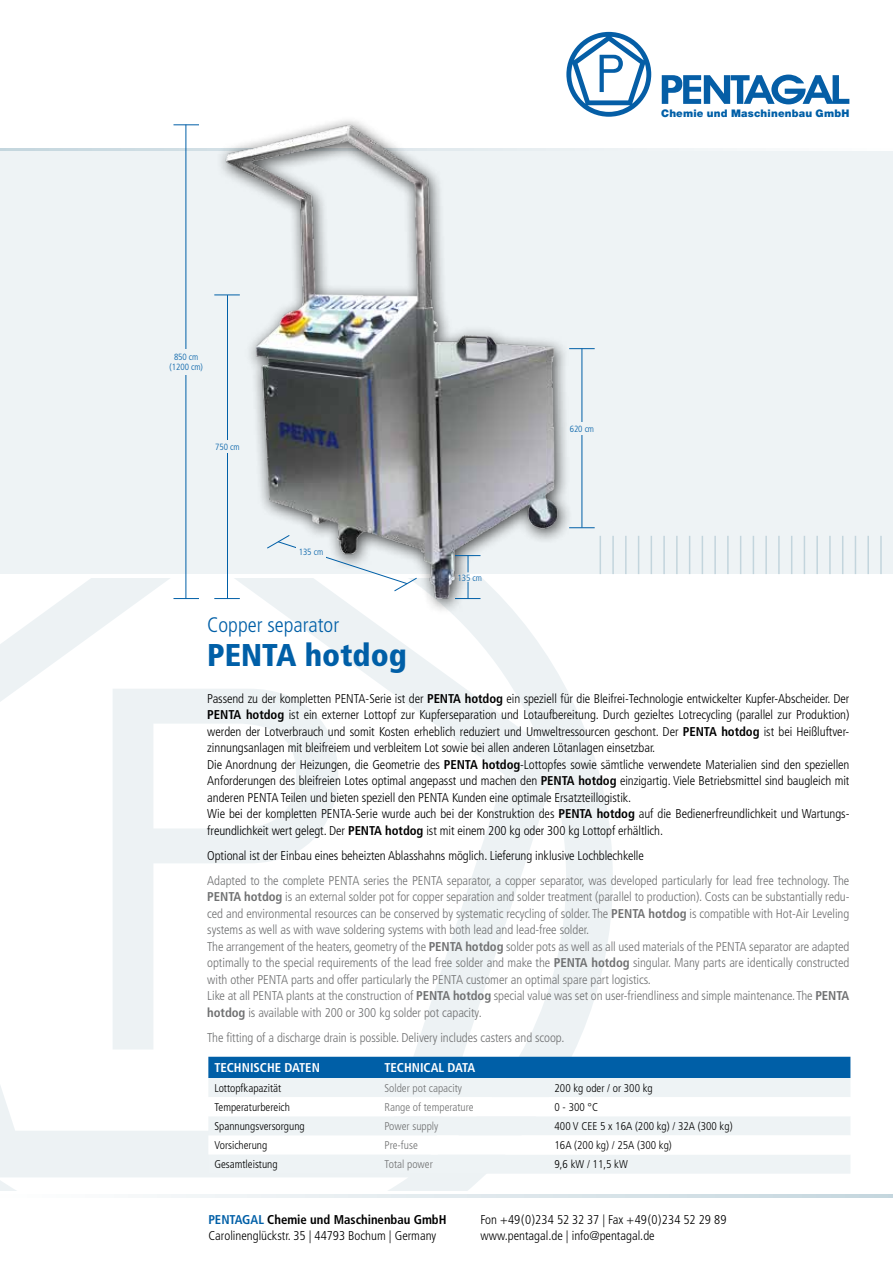
<style>
.page{position:relative;width:893px;height:1263px;background:#fff}
.page>*{position:absolute;margin:0;border:0;box-sizing:border-box;transform-origin:0 0}
.t1{font:900 condensed 31.5px "Frutiger";color:#005fa7}
.t2{font:300 condensed 21px "Frutiger";color:#005fa7}
.t3{font:300 condensed 12.75px/16.5px "Frutiger";letter-spacing:-.005em;color:#000}
.t4{font:300 condensed 12.75px/16.5px "Frutiger";letter-spacing:-.005em;color:#707172}
.t5{font:700 condensed 12.75px "Frutiger";color:#fff}
.t6{font:300 condensed 11.25px "Frutiger";color:#000}
.t7{font:300 condensed 11.25px "Frutiger";color:#707172}
.t8{font:900 10.5px "Helvetica Neue";letter-spacing:.02em;color:#005fa7}
.t9{font:300 condensed 9px/10.8px "Frutiger";letter-spacing:-.005em;color:#005fa7;text-align:center}
.s1{font-weight:700}
.s2{font-weight:700;color:#005fa7}
</style>
<div class="page">
<svg style="left:0;top:578px;width:613px;height:613px"></svg>
<div style="left:0;top:149px;width:893px;height:425px;background:#eef3f5"></div>
<svg style="left:662px;top:75px;width:187px;height:29px"></svg>
<svg style="left:566px;top:32px;width:85px;height:83px"></svg>
<hr style="left:855px;top:536px;width:1px;height:38px;background:#c3d5dd">
<hr style="left:867px;top:536px;width:2px;height:38px;background:#c3d5dd">
<hr style="left:880px;top:536px;width:2px;height:38px;background:#c3d5dd">
<hr style="left:842px;top:536px;width:1px;height:38px;background:#c3d5dd">
<hr style="left:829px;top:536px;width:2px;height:38px;background:#c3d5dd">
<hr style="left:816px;top:536px;width:2px;height:38px;background:#c3d5dd">
<hr style="left:804px;top:536px;width:1px;height:38px;background:#c3d5dd">
<hr style="left:791px;top:536px;width:1px;height:38px;background:#c3d5dd">
<hr style="left:778px;top:536px;width:2px;height:38px;background:#c3d5dd">
<hr style="left:765px;top:536px;width:2px;height:38px;background:#c3d5dd">
<hr style="left:753px;top:536px;width:1px;height:38px;background:#c3d5dd">
<hr style="left:740px;top:536px;width:1px;height:38px;background:#c3d5dd">
<hr style="left:727px;top:536px;width:2px;height:38px;background:#c3d5dd">
<hr style="left:714px;top:536px;width:2px;height:38px;background:#c3d5dd">
<hr style="left:702px;top:536px;width:1px;height:38px;background:#c3d5dd">
<hr style="left:689px;top:536px;width:1px;height:38px;background:#c3d5dd">
<hr style="left:676px;top:536px;width:2px;height:38px;background:#c3d5dd">
<hr style="left:663px;top:536px;width:2px;height:38px;background:#c3d5dd">
<hr style="left:651px;top:536px;width:1px;height:38px;background:#c3d5dd">
<hr style="left:638px;top:536px;width:1px;height:38px;background:#c3d5dd">
<hr style="left:625px;top:536px;width:2px;height:38px;background:#c3d5dd">
<svg style="left:157px;top:1195px;width:736px;height:2px"></svg>
<svg style="left:0;top:149px;width:893px;height:2px"></svg>
<img style="left:202px;top:103px;width:419px;height:517px">
<div style="left:208px;top:1057px;width:642px;height:21px;background:#005fa7"></div>
<div style="left:208px;top:1078px;width:642px;height:96px;background:#eef3f5"></div>
<svg style="left:208px;top:1097px;width:642px;height:57px"></svg>
<svg style="left:569px;top:348px;width:26px;height:1px"></svg>
<svg style="left:569px;top:527px;width:26px;height:1px"></svg>
<hr style="left:582px;top:348px;width:1px;height:179px;background:#005fa7">
<svg style="left:173px;top:125px;width:26px;height:1px"></svg>
<svg style="left:173px;top:598px;width:26px;height:1px"></svg>
<hr style="left:186px;top:125px;width:1px;height:473px;background:#005fa7">
<hr style="left:227px;top:295px;width:1px;height:303px;background:#005fa7">
<svg style="left:214px;top:295px;width:26px;height:1px"></svg>
<svg style="left:214px;top:598px;width:26px;height:1px"></svg>
<svg style="left:455px;top:555px;width:25px;height:17px"></svg>
<svg style="left:455px;top:582px;width:25px;height:17px"></svg>
<svg style="left:267px;top:535px;width:150px;height:56px"></svg>
<div style="left:570px;top:422px;width:24px;height:13px;background:#eef3f5"></div>
<div style="left:165px;top:349px;width:42px;height:25px;background:#eef3f5"></div>
<div style="left:296px;top:546px;width:30px;height:12px;background:#eef3f5"></div>
<div style="left:213px;top:440px;width:29px;height:13px;background:#eef3f5"></div>
<p class="t9" style="left:170px;top:351px;width:35px">850 cm (1200 cm)</p>
<p class="t9" style="left:215px;top:442px;width:26px">750 cm</p>
<p class="t9" style="left:299px;top:547px;width:26px">135 cm</p>
<h2 class="t2" style="left:207px;top:613px;width:133px">Copper separator</h2>
<p class="t8" style="left:661px;top:107px;width:190px">Chemie und Maschinenbau GmbH</p>
<p class="t9" style="left:458px;top:572px;width:26px">135 cm</p>
<p class="t9" style="left:570px;top:424px;width:26px">620 cm</p>
<h1 class="t1" style="left:207px;top:636px;width:201px">PENTA HOTDOG</h1>
<p class="t3" style="left:207px;top:690px;width:644px">Passend zu der kompletten PENTA-Serie ist der <span class="s1">PENTA hotdog</span> ein speziell für die Bleifrei-Technologie entwickelter Kupfer-Abscheider. Der <span class="s1">PENTA hotdog</span> ist ein externer Lottopf zur Kupferseparation und Lotaufbereitung. Durch gezieltes Lotrecycling (parallel zur Produktion) werden der Lotverbrauch und somit Kosten erheblich reduziert und Umweltressourcen geschont. Der <span class="s1">PENTA hotdog</span> ist bei Heißluftver&shy;zinnungsanlagen mit bleifreiem und verbleitem Lot sowie bei allen anderen Lötanlagen einsetzbar.<br>Die Anordnung der Heizungen, die Geometrie des <span class="s1">PENTA hotdog</span>-Lottopfes sowie sämtliche verwendete Materialien sind den speziellen Anforderungen des bleifreien Lotes optimal angepasst und machen den <span class="s1">PENTA hotdog</span> einzigartig. Viele Betriebsmittel sind baugleich mit anderen PENTA Teilen und bieten speziell den PENTA Kunden eine optimale Ersatzteillogistik.<br>Wie bei der kompletten PENTA-Serie wurde auch bei der Konstruktion des <span class="s1">PENTA hotdog</span> auf die Bedienerfreundlichkeit und Wartungs&shy;freundlichkeit wert gelegt. Der <span class="s1">PENTA hotdog</span> ist mit einem 200 kg oder 300 kg Lottopf erhältlich.</p>
<p class="t3" style="left:207px;top:847px;width:438px">Optional ist der Einbau eines beheizten Ablasshahns möglich. Lieferung inklusive Lochblechkelle</p>
<p class="t4" style="left:207px;top:872px;width:644px">Adapted to the complete PENTA series the PENTA separator, a copper separator, was developed particularly for lead free technology. The <span class="s1">PENTA hotdog</span> is an external solder pot for copper separation and solder treatment (parallel to production). Costs can be substantially redu&shy;ced and environmental resources can be conserved by systematic recycling of solder. The <span class="s1">PENTA hotdog</span> is compatible with Hot-Air Leveling systems as well as with wave soldering systems with both lead and lead-free solder.<br>The arrangement of the heaters, geometry of the <span class="s1">PENTA hotdog</span> solder pots as well as all used materials of the PENTA separator are adapted optimally to the special requirements of the lead free solder and make the <span class="s1">PENTA hotdog</span> singular. Many parts are identically constructed with other PENTA parts and offer particularly the PENTA customer an optimal spare part logistics.<br>Like at all PENTA plants at the construction of <span class="s1">PENTA hotdog</span> special value was set on user-friendliness and simple maintenance. The <span class="s1">PENTA hotdog</span> is available with 200 or 300 kg solder pot capacity.</p>
<p class="t4" style="left:207px;top:1029px;width:359px">The fitting of a discharge drain is possible. Delivery includes casters and scoop.</p>
<p class="t5" style="left:214px;top:1060px;width:15px">Techn</p>
<p class="t5" style="left:250px;top:1060px;width:18px">ische</p>
<p class="t5" style="left:284px;top:1060px;width:37px">DATEN</p>
<p class="t5" style="left:384px;top:1060px;width:15px">Techn</p>
<p class="t5" style="left:420px;top:1060px;width:12px">ical</p>
<p class="t5" style="left:447px;top:1060px;width:16px">Data</p>
<p class="t6" style="left:214px;top:1081px;width:68px">Lottopfkapazität</p>
<p class="t7" style="left:384px;top:1081px;width:79px">Solder pot capacity</p>
<p class="t6" style="left:555px;top:1081px;width:100px">200 kg oder / or 300 kg</p>
<p class="t6" style="left:214px;top:1101px;width:77px">Temperaturbereich</p>
<p class="t7" style="left:384px;top:1101px;width:91px">Range of temperature</p>
<p class="t6" style="left:555px;top:1101px;width:45px">0 - 300 °C</p>
<p class="t6" style="left:214px;top:1120px;width:92px">Spannungsversorgung</p>
<p class="t7" style="left:384px;top:1120px;width:55px">Power supply</p>
<p class="t6" style="left:555px;top:1120px;width:180px">400 V CEE 5 x 16A (200 kg) / 32A (300 kg)</p>
<p class="t6" style="left:214px;top:1139px;width:54px">Vorsicherung</p>
<p class="t7" style="left:384px;top:1139px;width:35px">Pre-fuse</p>
<p class="t6" style="left:555px;top:1139px;width:119px">16A (200 kg) / 25A (300 kg)</p>
<p class="t6" style="left:214px;top:1158px;width:65px">Gesamtleistung</p>
<p class="t7" style="left:384px;top:1158px;width:50px">Total power</p>
<p class="t6" style="left:555px;top:1158px;width:75px">9,6 kW / 11,5 kW</p>
<p class="t3" style="left:208px;top:1211px;width:240px"><span class="s2">PENTAGAL</span> <span class="s1">Chemie und Maschinenbau GmbH<br></span>Carolinenglückstr. 35 | 44793 Bochum | Germany</p>
<p class="t3" style="left:480px;top:1211px;width:247px">Fon +49(0)234 52 32 37 | Fax +49(0)234 52 29 89 www.pentagal.de | info@pentagal.de</p>
</div>
